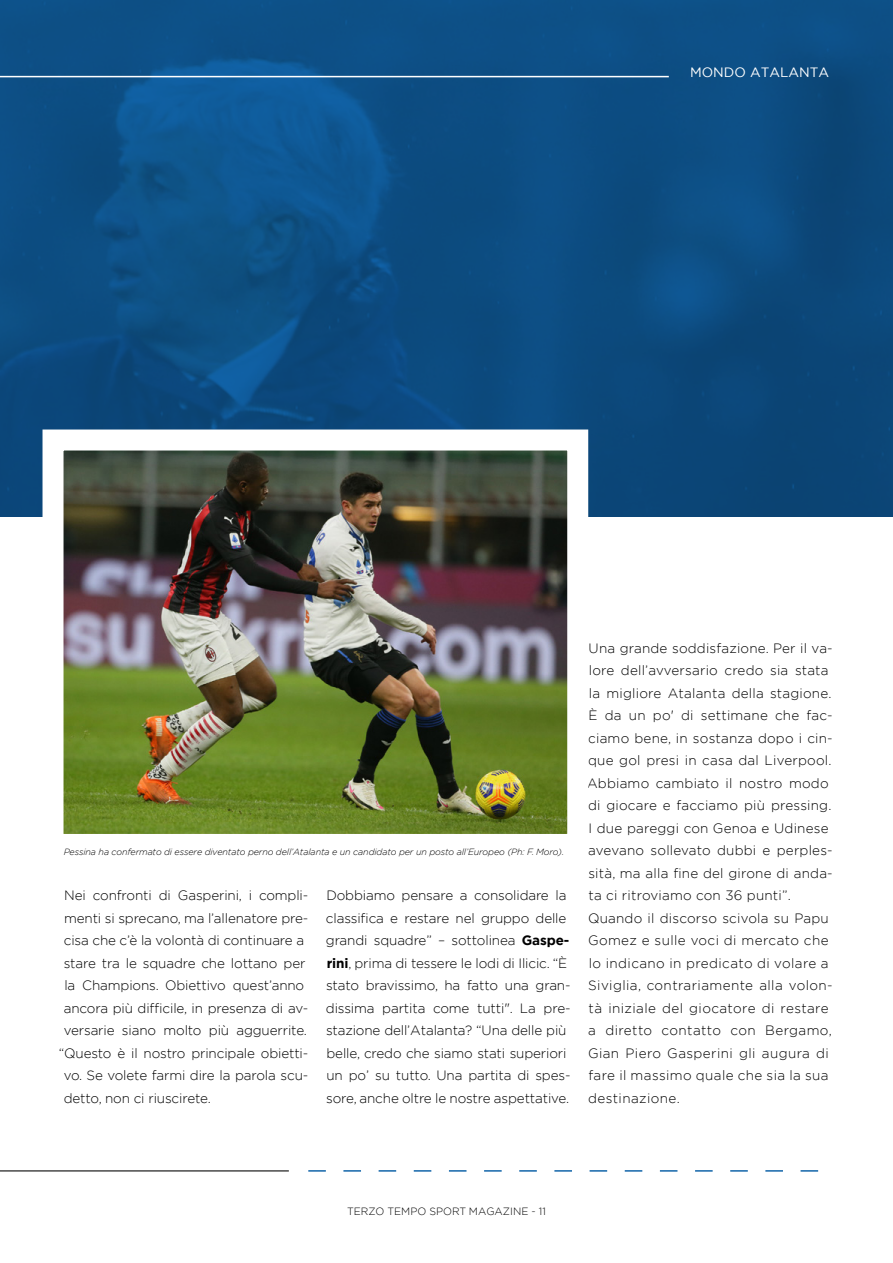
<style>
.page{position:relative;width:893px;height:1263px;background:#fff}
.page>*{position:absolute;margin:0;border:0;box-sizing:border-box;transform-origin:0 0}
.t1{font:300 13.5px/22.5px "Gotham";letter-spacing:-.01em;color:#000}
.t2{font:300 13.5px/22.5px "Gotham";letter-spacing:.015em;color:#000}
.t3{font:13.5px "Gotham";color:#fff}
.t4{font:300 10.5px "Gotham";color:#000}
.t5{font:italic 300 9px "Gotham";letter-spacing:-.01em;color:#000}
.s1{font-weight:700}
</style>
<div class="page">
<img style="left:0;top:0;width:893px;height:516px">
<hr style="left:0;top:76px;width:669px;height:1px;background:#fff">
<svg style="left:308px;top:1170px;width:510px;height:2px"></svg>
<hr style="left:0;top:1170px;width:289px;height:2px;background:#4a4a49">
<img style="left:32px;top:419px;width:567px;height:415px">
<p class="t3" style="left:690px;top:64px;width:141px">MONDO ATALANTA</p>
<p class="t5" style="left:64px;top:846px;width:502px">Pessina ha confermato di essere diventato perno dell’Atalanta e un candidato per un posto all’Europeo (Ph: F. Moro).</p>
<p class="t1" style="left:64px;top:884px;width:246px">Nei confronti di Gasperini, i compli-</p>
<p class="t1" style="left:64px;top:906px;width:246px">menti si sprecano, ma l’allenatore pre-</p>
<p class="t1" style="left:64px;top:929px;width:242px">cisa che c’è la volontà di continuare a</p>
<p class="t1" style="left:64px;top:951px;width:243px">stare tra le squadre che lottano per</p>
<p class="t1" style="left:64px;top:974px;width:241px">la Champions. Obiettivo quest’anno</p>
<p class="t1" style="left:64px;top:996px;width:246px">ancora più difficile, in presenza di av-</p>
<p class="t1" style="left:64px;top:1019px;width:245px">versarie siano molto più agguerrite.</p>
<p class="t1" style="left:59px;top:1041px;width:251px">“Questo è il nostro principale obietti-</p>
<p class="t1" style="left:64px;top:1064px;width:246px">vo. Se volete farmi dire la parola scu-</p>
<p class="t1" style="left:64px;top:1086px;width:149px">detto, non ci riuscirete.</p>
<p class="t1" style="left:326px;top:884px;width:246px">Dobbiamo pensare a consolidare la classifica e restare nel gruppo delle grandi squadre” – sottolinea <span class="s1">Gaspe&shy;rini</span>, prima di tessere le lodi di Ilicic. “È stato bravissimo, ha fatto una gran&shy;dissima partita come tutti". La pre&shy;stazione dell’Atalanta? “Una delle più belle, credo che siamo stati superiori un po’ su tutto. Una partita di spes&shy;sore, anche oltre le nostre aspettative.</p>
<p class="t2" style="left:587px;top:636px;width:247px">Una grande soddisfazione. Per il va&shy;lore dell’avversario credo sia stata la migliore Atalanta della stagione.<br>È da un po' di settimane che fac&shy;ciamo bene, in sostanza dopo i cin&shy;que gol presi in casa dal Liverpool.<br>Abbiamo cambiato il nostro modo di giocare e facciamo più pressing.<br>I due pareggi con Genoa e Udinese avevano sollevato dubbi e perples&shy;sità, ma alla fine del girone di anda&shy;ta ci ritroviamo con 36 punti”.<br>Quando il discorso scivola su Papu Gomez e sulle voci di mercato che lo indicano in predicato di volare a Siviglia, contrariamente alla volon&shy;tà iniziale del giocatore di restare a diretto contatto con Bergamo, Gian Piero Gasperini gli augura di fare il massimo quale che sia la sua destinazione.</p>
<p class="t4" style="left:347px;top:1204px;width:200px">TERZO TEMPO SPORT MAGAZINE - 11</p>
</div>
